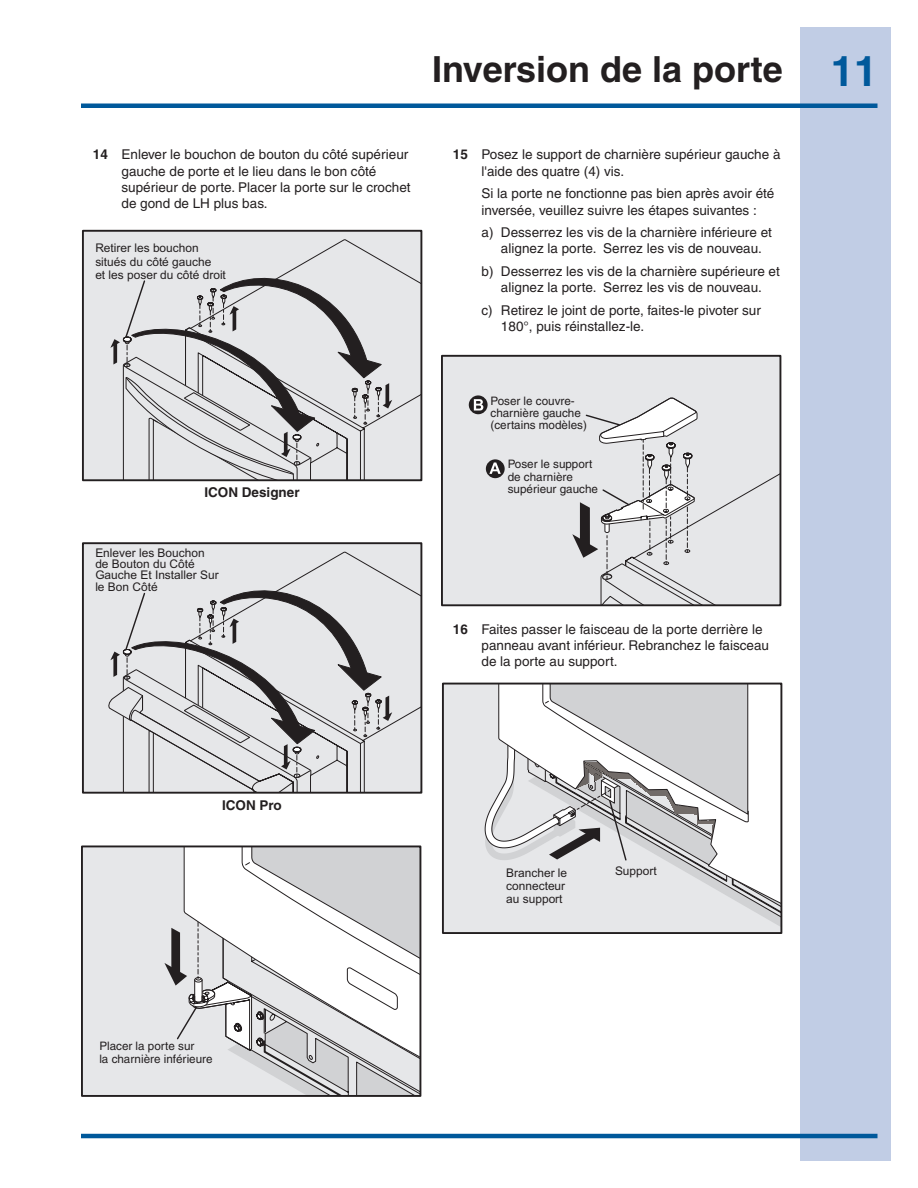
<style>
.page{position:relative;width:918px;height:1188px;background:#fff}
.page>*{position:absolute;margin:0;border:0;box-sizing:border-box;transform-origin:0 0}
.t1{font:700 42px "Helvetica";color:#00599b}
.t2{font:700 36px "Helvetica";color:#231f20}
.t3{font:13.5px/16.2px "Helvetica";color:#231f20}
.t4{font:700 13.5px "Helvetica";color:#231f20}
.t5{font:12px/13.4px "Arial";color:#231f20}
.t6{font:11.7px/12.1px "Helvetica";color:#231f20}
.s1{font-weight:700}
</style>
<div class="page">
<div style="left:801px;top:27px;width:90px;height:1134px;background:#c1cde5"></div>
<hr style="left:81px;top:104px;width:797px;height:4px;background:#00599b">
<hr style="left:81px;top:1134px;width:797px;height:4px;background:#00599b">
<div style="left:82px;top:846px;width:338px;height:250px;background:#e6e7e9"></div>
<div style="left:81px;top:845px;width:340px;height:252px;border:2px solid #231f20"></div>
<svg style="left:164px;top:846px;width:256px;height:250px"></svg>
<div style="left:442px;top:356px;width:338px;height:249px;background:#e6e7e9"></div>
<div style="left:441px;top:355px;width:340px;height:251px;border:2px solid #231f20"></div>
<svg style="left:572px;top:356px;width:208px;height:249px"></svg>
<svg style="left:486px;top:459px;width:19px;height:19px"></svg>
<svg style="left:469px;top:395px;width:19px;height:19px"></svg>
<svg style="left:489px;top:462px;width:12px;height:12px"></svg>
<svg style="left:474px;top:399px;width:9px;height:12px"></svg>
<div style="left:83px;top:231px;width:338px;height:249px;background:#e6e7e9"></div>
<div style="left:82px;top:230px;width:340px;height:251px;border:2px solid #231f20"></div>
<svg style="left:110px;top:262px;width:311px;height:218px"></svg>
<div style="left:83px;top:543px;width:338px;height:250px;background:#e6e7e9"></div>
<div style="left:82px;top:542px;width:340px;height:252px;border:2px solid #231f20"></div>
<svg style="left:108px;top:575px;width:313px;height:218px"></svg>
<div style="left:443px;top:684px;width:338px;height:249px;background:#e6e7e9"></div>
<svg style="left:669px;top:686px;width:110px;height:223px"></svg>
<div style="left:442px;top:683px;width:340px;height:251px;border:2px solid #231f20"></div>
<svg style="left:484px;top:684px;width:264px;height:178px"></svg>
<h2 class="t2" style="left:432px;top:47px;width:352px">Inversion de la porte</h2>
<p class="t3" style="left:122px;top:147px;width:291px;text-indent:-29px"><span class="s1">14</span> Enlever le bouchon de bouton du côté supérieur gauche de porte et le lieu dans le bon côté supérieur de porte. Placer la porte sur le crochet de gond de LH plus bas.</p>
<p class="t5" style="left:95px;top:243px;width:132px">Retirer les bouchon situés du côté gauche<br>et les poser du côté droit</p>
<p class="t3" style="left:482px;top:147px;width:301px;text-indent:-29px"><span class="s1">15</span> Posez le support de charnière supérieur gauche à l'aide des quatre (4) vis.</p>
<p class="t3" style="left:482px;top:185px;width:294px">Si la porte ne fonctionne pas bien après avoir été inversée, veuillez suivre les étapes suivantes :</p>
<p class="t3" style="left:501px;top:224px;width:272px;text-indent:-19px">a) Desserrez les vis de la charnière inférieure et alignez la porte. Serrez les vis de nouveau.</p>
<p class="t3" style="left:482px;top:263px;width:300px;text-align:center">b) Desserrez les vis de la charnière supérieure et alignez la porte. Serrez les vis de nouveau.</p>
<p class="t3" style="left:501px;top:302px;width:261px;text-indent:-19px">c) Retirez le joint de porte, faites-le pivoter sur<br>180°, puis réinstallez-le.</p>
<p class="t4" style="left:204px;top:484px;width:97px">ICON Designer</p>
<p class="t5" style="left:95px;top:548px;width:125px;line-height:11.4px">Enlever les Bouchon de Bouton du Côté<br>Gauche Et Installer Sur le Bon Côté</p>
<p class="t6" style="left:491px;top:394px;width:98px">Poser le couvre&shy;charnière gauche (certains modèles)</p>
<p class="t6" style="left:508px;top:458px;width:92px">Poser le support de charnière supérieur gauche</p>
<p class="t3" style="left:482px;top:621px;width:289px;text-indent:-29px"><span class="s1">16</span> Faites passer le faisceau de la porte derrière le panneau avant inférieur. Rebranchez le faisceau de la porte au support.</p>
<h1 class="t1" style="left:831px;top:46px;width:48px">11</h1>
<p class="t4" style="left:222px;top:797px;width:61px">ICON Pro</p>
<p class="t5" style="left:506px;top:867px;width:62px">Brancher le connecteur au support</p>
<p class="t5" style="left:615px;top:865px;width:43px">Support</p>
<p class="t6" style="left:99px;top:1040px;width:115px">Placer la porte sur<br>la charnière inférieure</p>
</div>
